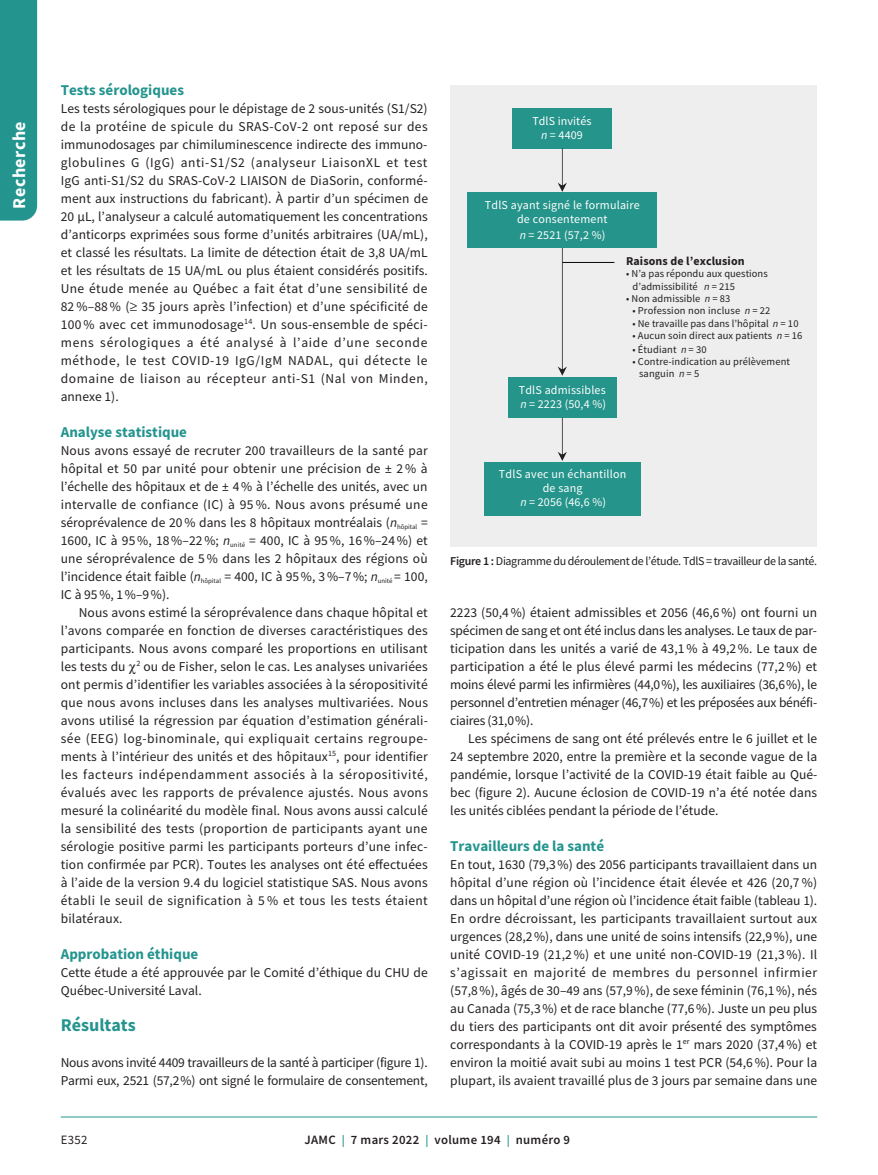
<style>
.page{position:relative;width:878px;height:1175px;background:#fff}
.page>*{position:absolute;margin:0;border:0;box-sizing:border-box;transform-origin:0 0}
.t1{font:700 18px "Source Sans Pro";letter-spacing:.025em;color:#fff}
.t2{font:700 18px "Source Sans Pro";color:#24948e}
.t3{font:700 15px "Source Sans Pro";color:#24948e}
.t4{font:13.5px/18px "Source Sans Pro";color:#231f20;text-align:justify}
.t5{font:13.5px/18px "Source Sans Pro";letter-spacing:-.02em;color:#231f20}
.t6{font:600 12.75px "Source Sans Pro";letter-spacing:.025em;color:#231f20}
.t7{font:12.75px "Source Sans Pro";color:#231f20}
.t8{font:12px/14.1px "Source Sans Pro";letter-spacing:.015em;color:#fff;text-align:center}
.t9{font:12px "Source Sans Pro";letter-spacing:-.03em;color:#231f20}
.t10{font:700 12px "Source Sans Pro";letter-spacing:.01em;color:#231f20}
.t11{font:10.5px/12.6px "Source Sans Pro";letter-spacing:.01em;color:#231f20}
.s1{font-style:italic}
.s2{font-weight:600}
.s3{font-size:12px;color:#24948e}
</style>
<div class="page">
<div style="left:0;top:0;width:37px;height:220px;background:#24948e"></div>
<hr style="left:61px;top:1116px;width:756px;height:1px;background:#24948e">
<div style="left:450px;top:85px;width:367px;height:461px;background:#eeeeef"></div>
<hr style="left:562px;top:262px;width:52px;height:1px;background:#050504">
<svg style="left:557px;top:248px;width:10px;height:128px"></svg>
<div style="left:512px;top:108px;width:100px;height:40px;background:#25948b"></div>
<svg style="left:557px;top:148px;width:10px;height:44px"></svg>
<div style="left:467px;top:192px;width:190px;height:56px;background:#25948b"></div>
<div style="left:508px;top:377px;width:108px;height:40px;background:#25948b"></div>
<svg style="left:557px;top:417px;width:10px;height:44px"></svg>
<div style="left:484px;top:461px;width:156px;height:54px;background:#25948b"></div>
<h1 class="t1" style="left:7px;top:208px;width:89px;rotate:-90deg">Recherche</h1>
<p class="t3" style="left:61px;top:79px;width:125px">Tests sérologiques</p>
<p class="t4" style="left:61px;top:99px;width:369px">Les tests sérologiques pour le dépistage de 2 sous-unités (S1/S2) de la protéine de spicule du SRAS‑CoV‑2 ont reposé sur des immunodosages par chimiluminescence indirecte des immuno&shy;globulines G (IgG) anti-S1/S2 (analyseur LiaisonXL et test IgG anti-S1/S2 du SRAS‑CoV‑2 LIAISON de DiaSorin, conformé&shy;ment aux instructions du fabricant). À partir d’un spécimen de 20 µL, l’analyseur a calculé automatiquement les concentrations d’anticorps exprimées sous forme d’unités arbitraires (UA/mL), et classé les résultats. La limite de détection était de 3,8 UA/mL et les résultats de 15 UA/mL ou plus étaient considérés positifs.<br>Une étude menée au Québec a fait état d’une sensibilité de 82 %–88 % (≥ 35 jours après l’infection) et d’une spécificité de 100 % avec cet immunodosage<sup>14</sup>. Un sous-ensemble de spéci&shy;mens sérologiques a été analysé à l’aide d’une seconde méthode, le test COVID-19 IgG/IgM NADAL, qui détecte le domaine de liaison au récepteur anti‑S1 (Nal von Minden, annexe 1).</p>
<p class="t3" style="left:61px;top:421px;width:128px">Analyse statistique</p>
<p class="t4" style="left:61px;top:441px;width:368px">Nous avons essayé de recruter 200 travailleurs de la santé par hôpital et 50 par unité pour obtenir une précision de ± 2 % à l’échelle des hôpitaux et de ± 4% à l’échelle des unités, avec un intervalle de confiance (IC) à 95 %. Nous avons présumé une séroprévalence de 20% dans les 8 hôpitaux montréalais (<span class="s1">n</span><sub>hôpital</sub> = 1600, IC à 95%, 18%–22%; <span class="s1">n</span><sub>unité</sub> = 400, IC à 95%, 16%–24%) et une séroprévalence de 5 % dans les 2 hôpitaux des régions où l’incidence était faible (<span class="s1">n</span><sub>hôpital</sub> = 400, IC à 95%, 3%–7%; <span class="s1">n</span><sub>unité</sub> = 100, IC à 95%, 1%–9%).</p>
<p class="t4" style="left:61px;top:603px;width:369px;text-indent:18px">Nous avons estimé la séroprévalence dans chaque hôpital et l’avons comparée en fonction de diverses caractéristiques des participants. Nous avons comparé les proportions en utilisant les tests du <sup>2</sup> ou de Fisher, selon le cas. Les analyses univariées ont permis d’identifier les variables associées à la séropositivité que nous avons incluses dans les analyses multivariées. Nous avons utilisé la régression par équation d’estimation générali&shy;sée (EEG) log‑binominale, qui expliquait certains regroupe&shy;ments à l’intérieur des unités et des hôpitaux<sup>15</sup>, pour identifier les facteurs indépendamment associés à la séropositivité, évalués avec les rapports de prévalence ajustés. Nous avons mesuré la colinéarité du modèle final. Nous avons aussi calculé la sensibilité des tests (proportion de participants ayant une sérologie positive parmi les participants porteurs d’une infec&shy;tion confirmée par PCR). Toutes les analyses ont été effectuées à l’aide de la version 9.4 du logiciel statistique SAS. Nous avons établi le seuil de signification à 5 % et tous les tests étaient bilatéraux.</p>
<p class="t3" style="left:61px;top:943px;width:139px">Approbation éthique</p>
<p class="t4" style="left:61px;top:963px;width:368px">Cette étude a été approuvée par le Comité d’éthique du CHU de<br>Québec-Université Laval.</p>
<h1 class="t2" style="left:61px;top:1012px;width:76px">Résultats</h1>
<p class="t5" style="left:61px;top:1053px;width:368px">Nous avons invité 4409 travailleurs de la santé à participer (figure 1).<br>Parmi eux, 2521 (57,2%) ont signé le formulaire de consentement,</p>
<p class="t8" style="left:532px;top:115px;width:61px;line-height:13.4px">TdlS invités <span class="s1">n</span> = 4409</p>
<p class="t8" style="left:485px;top:197px;width:156px">TdlS ayant signé le formulaire de consentement</p>
<p class="t8" style="left:520px;top:228px;width:87px"><span class="s1">n</span> = 2521 (57,2 %)</p>
<p class="t8" style="left:519px;top:383px;width:89px;line-height:13.6px;text-align:left">TdlS admissibles <span class="s1">n</span> = 2223 (50,4 %)</p>
<p class="t10" style="left:626px;top:253px;width:120px">Raisons de l’exclusion</p>
<p class="t11" style="left:632px;top:267px;width:137px;text-indent:-6px">• N’a pas répondu aux questions d’admissibilité <span class="s1">n</span> = 215</p>
<p class="t11" style="left:626px;top:292px;width:106px">• Non admissible <span class="s1">n</span> = 83</p>
<p class="t11" style="left:632px;top:304px;width:139px">• Profession non incluse <span class="s1">n</span> = 22</p>
<p class="t11" style="left:632px;top:317px;width:168px">• Ne travaille pas dans l’hôpital <span class="s1">n</span> = 10</p>
<p class="t11" style="left:632px;top:329px;width:171px">• Aucun soin direct aux patients <span class="s1">n</span> = 16</p>
<p class="t11" style="left:632px;top:343px;width:76px">• Étudiant <span class="s1">n</span> = 30</p>
<p class="t11" style="left:639px;top:355px;width:153px;text-indent:-7px">• Contre-indication au prélèvement sanguin <span class="s1">n</span> = 5</p>
<p class="t8" style="left:499px;top:466px;width:129px">TdlS avec un échantillon de sang<br><span class="s1">n</span> = 2056 (46,6 %)</p>
<p class="t9" style="left:450px;top:553px;width:368px"><span class="s2">Figure 1 :</span> Diagramme du déroulement de l’étude. TdlS = travailleur de la santé.</p>
<p class="t4" style="left:450px;top:603px;width:368px">2223 (50,4%) étaient admissibles et 2056 (46,6%) ont fourni un spécimen de sang et ont été inclus dans les analyses. Le taux de par&shy;ticipation dans les unités a varié de 43,1 % à 49,2%. Le taux de participation a été le plus élevé parmi les médecins (77,2%) et moins élevé parmi les infirmières (44,0%), les auxiliaires (36,6%), le personnel d’entretien ménager (46,7%) et les préposées aux bénéfi&shy;ciaires (31,0%).</p>
<p class="t4" style="left:450px;top:729px;width:368px;text-indent:18px">Les spécimens de sang ont été prélevés entre le 6 juillet et le 24 septembre 2020, entre la première et la seconde vague de la pandémie, lorsque l’activité de la COVID-19 était faible au Qué&shy;bec (figure 2). Aucune éclosion de COVID-19 n’a été notée dans les unités ciblées pendant la période de l’étude.</p>
<p class="t3" style="left:450px;top:835px;width:155px">Travailleurs de la santé</p>
<p class="t4" style="left:450px;top:855px;width:368px">En tout, 1630 (79,3%) des 2056 participants travaillaient dans un hôpital d’une région où l’incidence était élevée et 426 (20,7 %) dans un hôpital d’une région où l’incidence était faible (tableau 1).<br>En ordre décroissant, les participants travaillaient surtout aux urgences (28,2%), dans une unité de soins intensifs (22,9%), une unité COVID-19 (21,2 %) et une unité non-COVID-19 (21,3 %). Il s’agissait en majorité de membres du personnel infirmier (57,8%), âgés de 30–49 ans (57,9%), de sexe féminin (76,1%), nés au Canada (75,3%) et de race blanche (77,6%). Juste un peu plus du tiers des participants ont dit avoir présenté des symptômes correspondants à la COVID‑19 après le 1<sup>er</sup> mars 2020 (37,4%) et environ la moitié avait subi au moins 1 test PCR (54,6%). Pour la plupart, ils avaient travaillé plus de 3 jours par semaine dans une</p>
<p class="t7" style="left:61px;top:1132px;width:28px">E352</p>
<p class="t6" style="left:304px;top:1131px;width:267px">JAMC <span class="s3">|</span> 7 mars 2022 <span class="s3">|</span> volume 194 <span class="s3">|</span> numéro 9</p>
</div>
